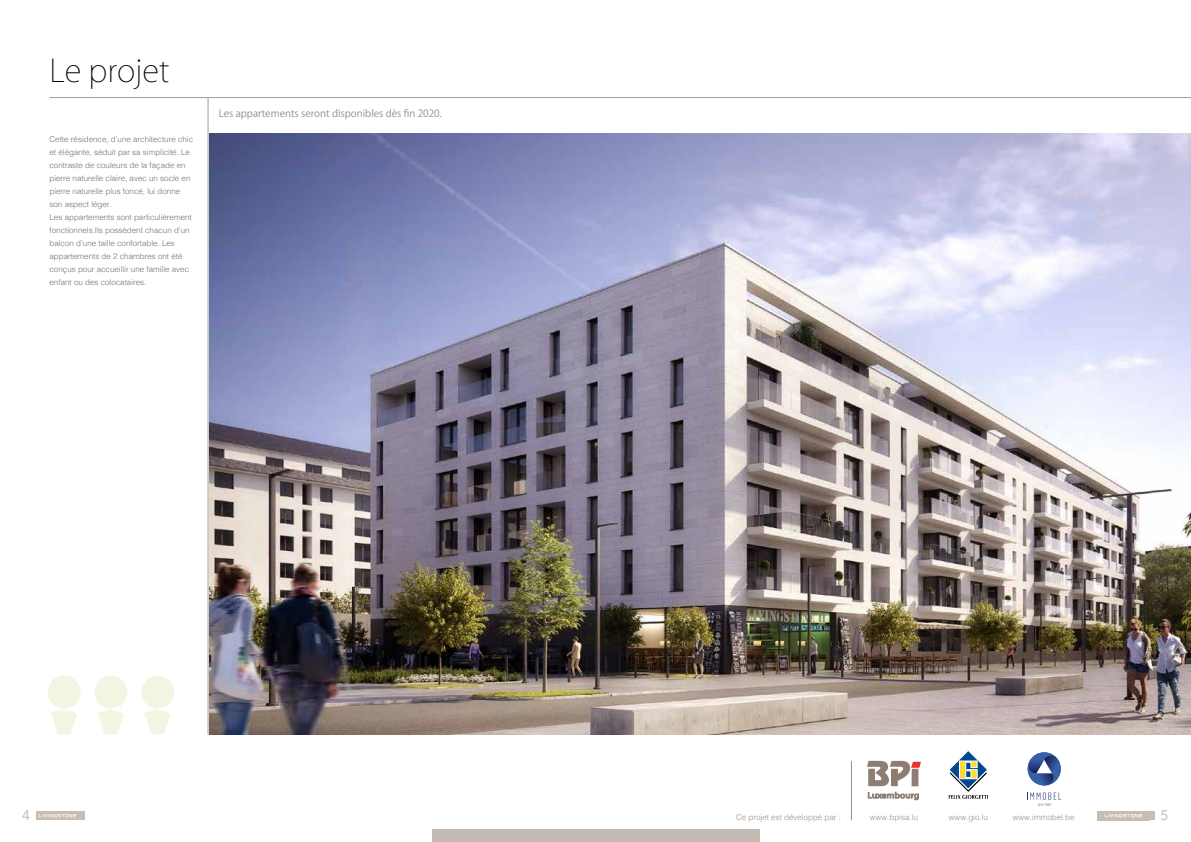
<style>
.page{position:relative;width:1191px;height:842px;background:#fff}
.page>*{position:absolute;margin:0;border:0;box-sizing:border-box;transform-origin:0 0}
.t1{font:200 31px "Koz Go Pr 6 N";color:#000}
.t2{font:14px "Avenir";color:#c8bdb1}
.t3{font:10px "Koz Go Pr 6 N";color:#9a8d87}
.t4{font:300 8px/13px "Helvetica";color:#706f6f}
.t5{font:300 8px "Helvetica";color:#9a8d87}
</style>
<div class="page">
<div style="left:36px;top:811px;width:43px;height:9px;background:#c8bdb1"></div>
<svg style="left:1150px;top:811px;width:5px;height:9px"></svg>
<svg style="left:39px;top:811px;width:46px;height:9px"></svg>
<div style="left:1097px;top:811px;width:52px;height:9px;background:#c8bdb1"></div>
<svg style="left:1104px;top:814px;width:38px;height:3px"></svg>
<svg style="left:948px;top:751px;width:40px;height:48px"></svg>
<svg style="left:867px;top:761px;width:54px;height:25px"></svg>
<svg style="left:868px;top:792px;width:50px;height:8px"></svg>
<svg style="left:1027px;top:752px;width:34px;height:54px"></svg>
<hr style="left:851px;top:761px;width:1px;height:59px;background:#9a8d87">
<img style="left:209px;top:133px;width:982px;height:601px">
<hr style="left:50px;top:97px;width:1141px;height:1px;background:#9d9d9c">
<hr style="left:208px;top:98px;width:1px;height:636px;background:#9d9d9c">
<div style="left:433px;top:829px;width:327px;height:13px;background:#c2bab3"></div>
<svg style="left:48px;top:676px;width:33px;height:59px"></svg>
<svg style="left:94px;top:676px;width:34px;height:59px"></svg>
<svg style="left:141px;top:676px;width:33px;height:59px"></svg>
<h1 class="t1" style="left:50px;top:53px;width:122px">Le projet</h1>
<p class="t4" style="left:50px;top:132px;width:145px">Cette résidence, d’une architecture chic et élégante, séduit par sa simplicité. Le contraste de couleurs de la façade en pierre naturelle claire, avec un socle en pierre naturelle plus foncé, lui donne son aspect léger.<br>Les appartements sont particulièrement fonctionnels.Ils possèdent chacun d’un balcon d’une taille confortable. Les appartements de 2 chambres ont été conçus pour accueillir une famille avec enfant ou des colocataires.</p>
<p class="t3" style="left:219px;top:108px;width:225px">Les appartements seront disponibles dès fin 2020.</p>
<h2 class="t2" style="left:22px;top:804px;width:9px">4</h2>
<p class="t5" style="left:736px;top:811px;width:106px">Ce projet est développé par :</p>
<p class="t5" style="left:870px;top:810px;width:49px">www.bpisa.lu</p>
<p class="t5" style="left:948px;top:810px;width:41px">www.gio.lu</p>
<p class="t5" style="left:1012px;top:810px;width:63px">www.immobel.be</p>
<h2 class="t2" style="left:1160px;top:804px;width:9px">5</h2>
</div>
